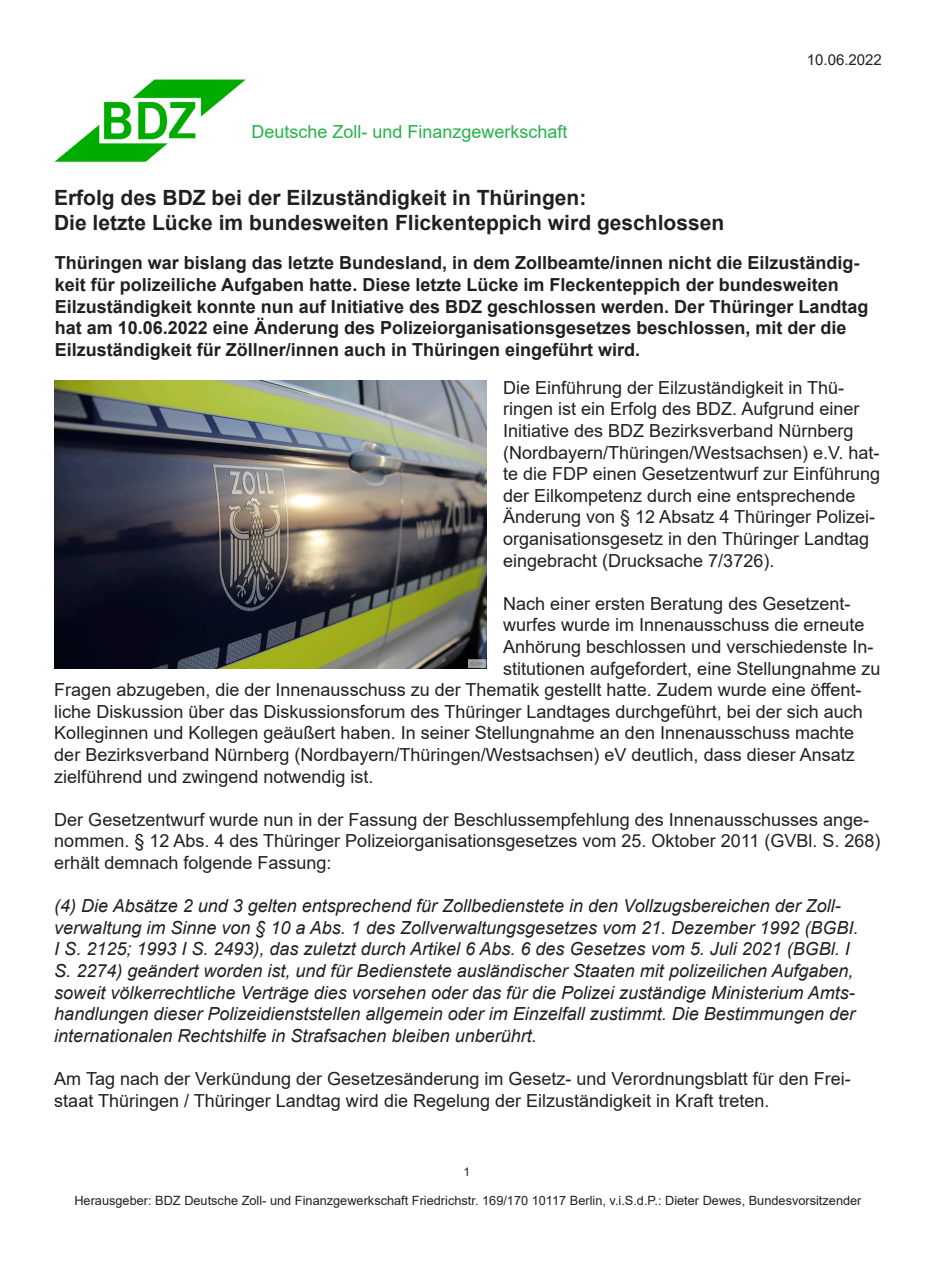
<style>
.page{position:relative;width:936px;height:1263px;background:#fff}
.page>*{position:absolute;margin:0;border:0;box-sizing:border-box;transform-origin:0 0}
.t1{font:700 21px "Arial";color:#231f20}
.t2{font:18px/21.6px "Arial";color:#231f20}
.t3{font:italic 18px/21.6px "Arial";color:#231f20}
.t4{font:700 18px/21.6px "Arial";color:#231f20}
.t5{font:18px "Arial";color:#28b24b}
.t6{font:15px "Arial";color:#231f20}
.t7{font:12.75px "Arial";color:#231f20}
.t8{font:12px "Arial";color:#231f20}
</style>
<div class="page">
<img style="left:55px;top:80px;width:190px;height:81px">
<img style="left:54px;top:381px;width:432px;height:287px">
<p class="t5" style="left:251px;top:119px;width:317px">Deutsche Zoll- und Finanzgewerkschaft</p>
<p class="t1" style="left:54px;top:183px;width:534px">Erfolg des BDZ bei der Eilzuständigkeit in Thüringen:</p>
<p class="t1" style="left:54px;top:208px;width:671px">Die letzte Lücke im bundesweiten Flickenteppich wird geschlossen</p>
<p class="t6" style="left:806px;top:49px;width:77px">10.06.2022</p>
<p class="t4" style="left:55px;top:252px;width:815px">Thüringen war bislang das letzte Bundesland, in dem Zollbeamte/innen nicht die Eilzuständig&shy;keit für polizeiliche Aufgaben hatte. Diese letzte Lücke im Fleckenteppich der bundesweiten Eilzuständigkeit konnte nun auf Initiative des BDZ geschlossen werden. Der Thüringer Landtag hat am 10.06.2022 eine Änderung des Polizeiorganisationsgesetzes beschlossen, mit der die Eilzuständigkeit für Zöllner/innen auch in Thüringen eingeführt wird.</p>
<p class="t2" style="left:503px;top:376px;width:378px">Die Einführung der Eilzuständigkeit in Thü&shy;ringen ist ein Erfolg des BDZ. Aufgrund einer Initiative des BDZ Bezirksverband Nürnberg (Nordbayern/Thüringen/Westsachsen) e.V. hat&shy;te die FDP einen Gesetzentwurf zur Einführung der Eilkompetenz durch eine entsprechende Änderung von § 12 Absatz 4 Thüringer Polizei&shy;organisationsgesetz in den Thüringer Landtag eingebracht (Drucksache 7/3726).</p>
<p class="t2" style="left:503px;top:592px;width:349px">Nach einer ersten Beratung des Gesetzent-</p>
<p class="t2" style="left:503px;top:614px;width:363px">wurfes wurde im Innenausschuss die erneute</p>
<p class="t2" style="left:503px;top:636px;width:372px">Anhörung beschlossen und verschiedenste In-</p>
<p class="t2" style="left:503px;top:657px;width:379px">stitutionen aufgefordert, eine Stellungnahme zu</p>
<p class="t2" style="left:54px;top:679px;width:808px">Fragen abzugeben, die der Innenausschuss zu der Thematik gestellt hatte. Zudem wurde eine öffent-</p>
<p class="t2" style="left:54px;top:700px;width:810px">liche Diskussion über das Diskussionsforum des Thüringer Landtages durchgeführt, bei der sich auch</p>
<p class="t2" style="left:54px;top:722px;width:801px">Kolleginnen und Kollegen geäußert haben. In seiner Stellungnahme an den Innenausschuss machte</p>
<p class="t2" style="left:54px;top:744px;width:802px">der Bezirksverband Nürnberg (Nordbayern/Thüringen/Westsachsen) eV deutlich, dass dieser Ansatz</p>
<p class="t2" style="left:54px;top:765px;width:321px">zielführend und zwingend notwendig ist.</p>
<p class="t2" style="left:54px;top:808px;width:827px">Der Gesetzentwurf wurde nun in der Fassung der Beschlussempfehlung des Innenausschusses ange&shy;nommen. § 12 Abs. 4 des Thüringer Polizeiorganisationsgesetzes vom 25. Oktober 2011 (GVBl. S. 268) erhält demnach folgende Fassung:</p>
<p class="t3" style="left:54px;top:895px;width:805px">(4) Die Absätze 2 und 3 gelten entsprechend für Zollbedienstete in den Vollzugsbereichen der Zoll&shy;verwaltung im Sinne von § 10 a Abs. 1 des Zollverwaltungsgesetzes vom 21. Dezember 1992 (BGBI.<br>I S. 2125; 1993 I S. 2493), das zuletzt durch Artikel 6 Abs. 6 des Gesetzes vom 5. Juli 2021 (BGBl. I S. 2274) geändert worden ist, und für Bedienstete ausländischer Staaten mit polizeilichen Aufgaben, soweit völkerrechtliche Verträge dies vorsehen oder das für die Polizei zuständige Ministerium Amts&shy;handlungen dieser Polizeidienststellen allgemein oder im Einzelfall zustimmt. Die Bestimmungen der internationalen Rechtshilfe in Strafsachen bleiben unberührt.</p>
<p class="t2" style="left:54px;top:1068px;width:798px">Am Tag nach der Verkündung der Gesetzesänderung im Gesetz- und Verordnungsblatt für den Frei&shy;staat Thüringen / Thüringer Landtag wird die Regelung der Eilzuständigkeit in Kraft treten.</p>
<p class="t8" style="left:463px;top:1163px;width:8px">1</p>
<p class="t7" style="left:74px;top:1192px;width:788px">Herausgeber: BDZ Deutsche Zoll- und Finanzgewerkschaft Friedrichstr. 169/170 10117 Berlin, v.i.S.d.P.: Dieter Dewes, Bundesvorsitzender</p>
</div>
